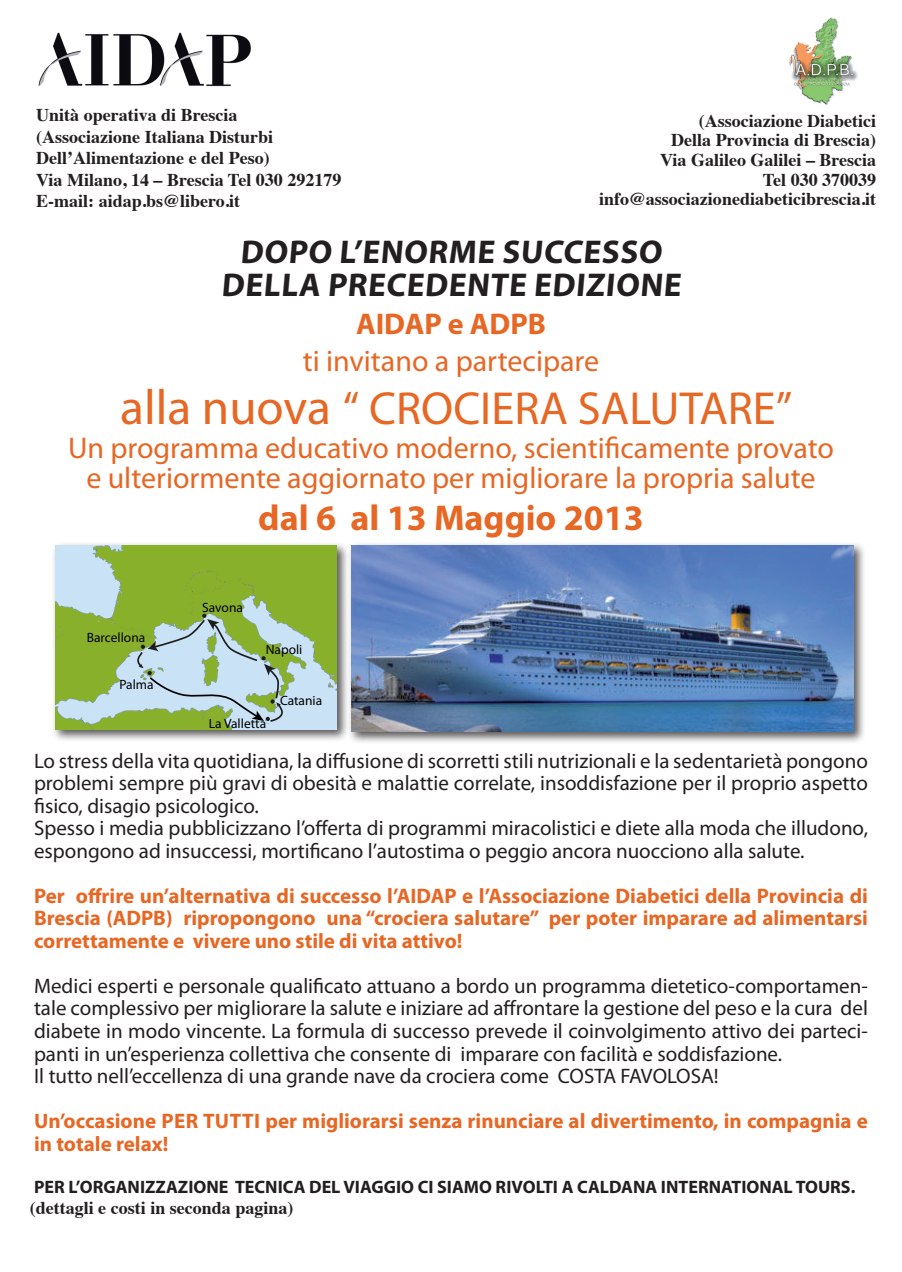
<style>
.page{position:relative;width:902px;height:1272px;background:#fff}
.page>*{position:absolute;margin:0;border:0;box-sizing:border-box;transform-origin:0 0}
.t1{font:46.5px "Myriad Pro";color:#e76724}
.t2{font:700 36px "Myriad Pro";color:#e76724}
.t3{font:700 33px "Myriad Pro";color:#231f20}
.t4{font:30px "Myriad Pro";color:#e76724}
.t5{font:700 30px "Myriad Pro";color:#e76724}
.t6{font:21px/22.5px "Myriad Pro";color:#231f20;text-align:justify}
.t7{font:700 21px/22.5px "Myriad Pro";color:#e76724;text-align:justify}
.t8{font:700 18px "Times";color:#231f20}
.t9{font:700 18px "Myriad Pro";color:#231f20}
.t10{font:13.5px "Myriad Pro";color:#000}
.s1{font-size:49.5px}
</style>
<div class="page">
<img style="left:789px;top:17px;width:68px;height:88px">
<img style="left:38px;top:32px;width:213px;height:55px">
<div style="left:347px;top:541px;width:519px;height:203px;background:#231f20;opacity:.75"></div>
<img style="left:351px;top:545px;width:502px;height:186px">
<div style="left:51px;top:541px;width:298px;height:200px;background:#231f20;opacity:.75"></div>
<img style="left:55px;top:545px;width:282px;height:184px">
<svg style="left:137px;top:613px;width:147px;height:110px;background:#abc7ab"></svg>
<p class="t8" style="left:36px;top:98px;width:203px">Unità operativa di Brescia</p>
<p class="t8" style="left:36px;top:119px;width:239px">(Associazione Italiana Disturbi</p>
<p class="t8" style="left:36px;top:141px;width:235px">Dell’Alimentazione e del Peso)</p>
<p class="t8" style="left:36px;top:162px;width:307px">Via Milano, 14 – Brescia Tel 030 292179</p>
<p class="t8" style="left:36px;top:184px;width:205px">E-mail: aidap.bs@libero.it</p>
<p class="t8" style="left:698px;top:104px;width:179px">(Associazione Diabetici</p>
<p class="t8" style="left:671px;top:123px;width:206px">Della Provincia di Brescia)</p>
<p class="t8" style="left:660px;top:143px;width:217px">Via Galileo Galilei – Brescia</p>
<p class="t8" style="left:762px;top:162px;width:115px">Tel 030 370039</p>
<p class="t8" style="left:599px;top:182px;width:278px">info@associazionediabeticibrescia.it</p>
<p class="t3" style="left:240px;top:230px;width:427px">DOPO L’ENORME SUCCESSO</p>
<p class="t3" style="left:221px;top:263px;width:464px">DELLA PRECEDENTE EDIZIONE</p>
<p class="t5" style="left:356px;top:304px;width:191px">AIDAP e ADPB</p>
<p class="t4" style="left:303px;top:342px;width:298px">ti invitano a partecipare</p>
<p class="t1" style="left:120px;top:379px;width:673px"><span class="s1">alla nuova</span> “ CROCIERA SALUTARE”</p>
<p class="t4" style="left:68px;top:429px;width:767px">Un programma educativo moderno, scientificamente provato</p>
<p class="t4" style="left:86px;top:459px;width:730px">e ulteriormente aggiornato per migliorare la propria salute</p>
<p class="t2" style="left:258px;top:494px;width:387px">dal 6 al 13 Maggio 2013</p>
<p class="t10" style="left:87px;top:629px;width:60px">Barcellona</p>
<p class="t10" style="left:119px;top:676px;width:36px">Palma</p>
<p class="t10" style="left:202px;top:598px;width:42px">Savona</p>
<p class="t10" style="left:266px;top:641px;width:38px">Napoli</p>
<p class="t10" style="left:280px;top:692px;width:44px">Catania</p>
<p class="t10" style="left:209px;top:715px;width:59px">La Valletta</p>
<p class="t6" style="left:34px;top:749px;width:835px">Lo stress della vita quotidiana, la diffusione di scorretti stili nutrizionali e la sedentarietà pongono problemi sempre più gravi di obesità e malattie correlate, insoddisfazione per il proprio aspetto fisico, disagio psicologico.</p>
<p class="t6" style="left:34px;top:816px;width:835px">Spesso i media pubblicizzano l’offerta di programmi miracolistici e diete alla moda che illudono, espongono ad insuccessi, mortificano l’autostima o peggio ancora nuocciono alla salute.</p>
<p class="t7" style="left:34px;top:883px;width:835px">Per offrire un’alternativa di successo l’AIDAP e l’Associazione Diabetici della Provincia di Brescia (ADPB) ripropongono una “crociera salutare” per poter imparare ad alimentarsi correttamente e vivere uno stile di vita attivo!</p>
<p class="t6" style="left:34px;top:974px;width:835px">Medici esperti e personale qualificato attuano a bordo un programma dietetico-comportamen&shy;tale complessivo per migliorare la salute e iniziare ad affrontare la gestione del peso e la cura del diabete in modo vincente. La formula di successo prevede il coinvolgimento attivo dei parteci&shy;panti in un’esperienza collettiva che consente di imparare con facilità e soddisfazione.</p>
<p class="t6" style="left:34px;top:1064px;width:686px">Il tutto nell’eccellenza di una grande nave da crociera come COSTA FAVOLOSA!</p>
<p class="t7" style="left:34px;top:1108px;width:835px">Un’occasione PER TUTTI per migliorarsi senza rinunciare al divertimento, in compagnia e in totale relax!</p>
<p class="t9" style="left:34px;top:1174px;width:822px">PER L’ORGANIZZAZIONE TECNICA DEL VIAGGIO CI SIAMO RIVOLTI A CALDANA INTERNATIONAL TOURS.</p>
<p class="t8" style="left:30px;top:1190px;width:265px">(dettagli e costi in seconda pagina)</p>
</div>
